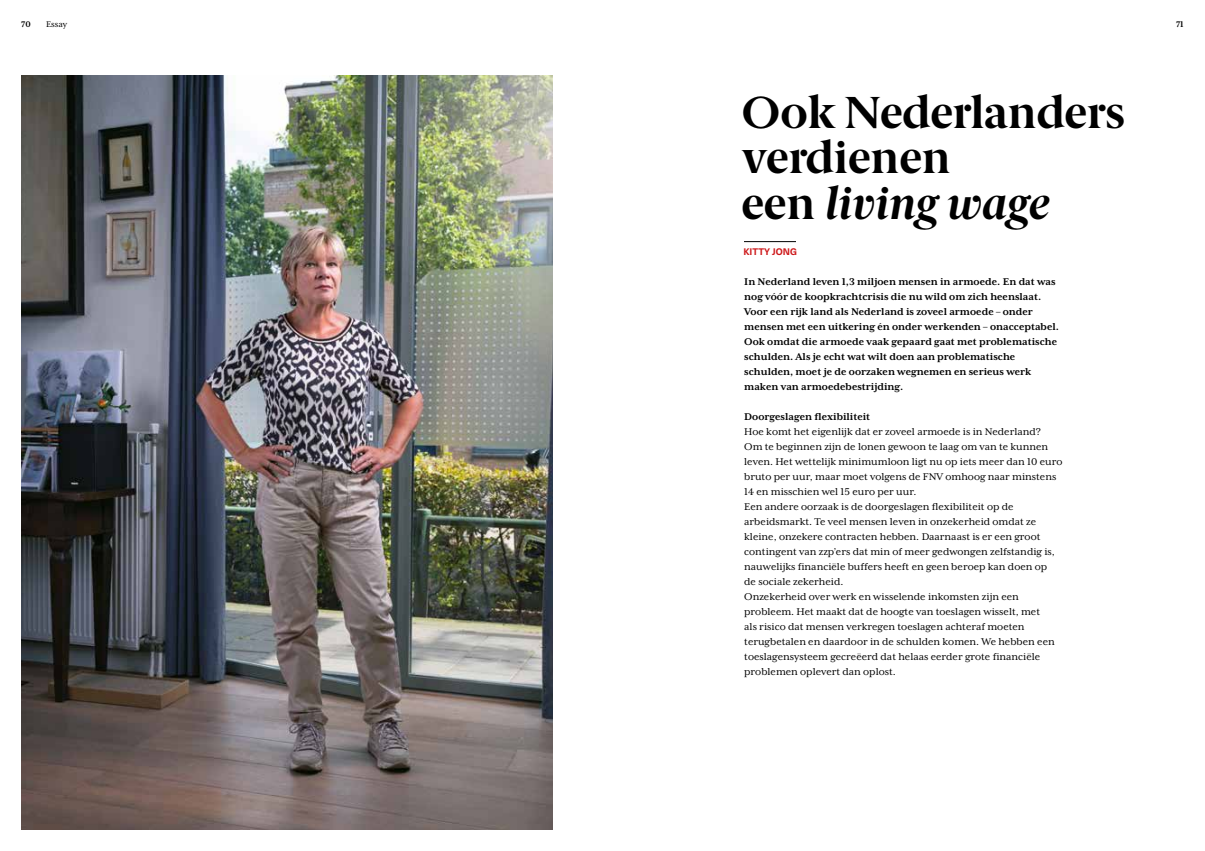
<style>
.page{position:relative;width:1205px;height:851px;background:#fff}
.page>*{position:absolute;margin:0;border:0;box-sizing:border-box;transform-origin:0 0}
.t1{font:700 45px/45px "Berlingske Serif";color:#000}
.t2{font:11.25px/15px "Mrs Eaves XL Serif OT";color:#000}
.t3{font:700 11.25px/15px "Mrs Eaves XL Serif OT";color:#000}
.t4{font:700 9.38px "Neue Haas Unica W1 G";color:#cd1719}
.t5{font:9.38px "Mrs Eaves XL Serif OT";color:#000}
.t6{font:700 9.38px "Mrs Eaves XL Serif OT";color:#000}
.s1{font-style:italic}
</style>
<div class="page">
<img style="left:21px;top:75px;width:532px;height:754px">
<hr style="left:743px;top:241px;width:54px;height:1px;background:#000">
<div style="left:727px;top:235px;width:17px;height:10px;background:#fff"></div>
<div style="left:796px;top:235px;width:17px;height:10px;background:#fff"></div>
<p class="t6" style="left:21px;top:19px;width:11px">70</p>
<p class="t5" style="left:46px;top:19px;width:23px">Essay</p>
<p class="t6" style="left:1176px;top:19px;width:9px">71</p>
<h1 class="t1" style="left:741px;top:89px;width:385px">Ook Nederlanders verdienen<br>een <span class="s1">living wage</span></h1>
<p class="t4" style="left:743px;top:245px;width:55px">KITTY JONG</p>
<p class="t3" style="left:744px;top:274px;width:316px">In Nederland leven 1,3 miljoen mensen in armoede. En dat was nog vóór de koopkrachtcrisis die nu wild om zich heenslaat.<br>Voor een rijk land als Nederland is zoveel armoede – onder mensen met een uitkering én onder werkenden – onacceptabel.<br>Ook omdat die armoede vaak gepaard gaat met problematische schulden. Als je echt wat wilt doen aan problematische schulden, moet je de oorzaken wegnemen en serieus werk maken van armoedebestrijding.</p>
<p class="t3" style="left:744px;top:409px;width:128px">Doorgeslagen flexibiliteit</p>
<p class="t2" style="left:744px;top:424px;width:320px">Hoe komt het eigenlijk dat er zoveel armoede is in Nederland?<br>Om te beginnen zijn de lonen gewoon te laag om van te kunnen leven. Het wettelijk minimumloon ligt nu op iets meer dan 10 euro bruto per uur, maar moet volgens de FNV omhoog naar minstens 14 en misschien wel 15 euro per uur.<br>Een andere oorzaak is de doorgeslagen flexibiliteit op de arbeidsmarkt. Te veel mensen leven in onzekerheid omdat ze kleine, onzekere contracten hebben. Daarnaast is er een groot contingent van zzp’ers dat min of meer gedwongen zelfstandig is, nauwelijks financiële buffers heeft en geen beroep kan doen op<br>de sociale zekerheid.<br>Onzekerheid over werk en wisselende inkomsten zijn een probleem. Het maakt dat de hoogte van toeslagen wisselt, met<br>als risico dat mensen verkregen toeslagen achteraf moeten terugbetalen en daardoor in de schulden komen. We hebben een toeslagensysteem gecreëerd dat helaas eerder grote financiële problemen oplevert dan oplost.</p>
</div>
